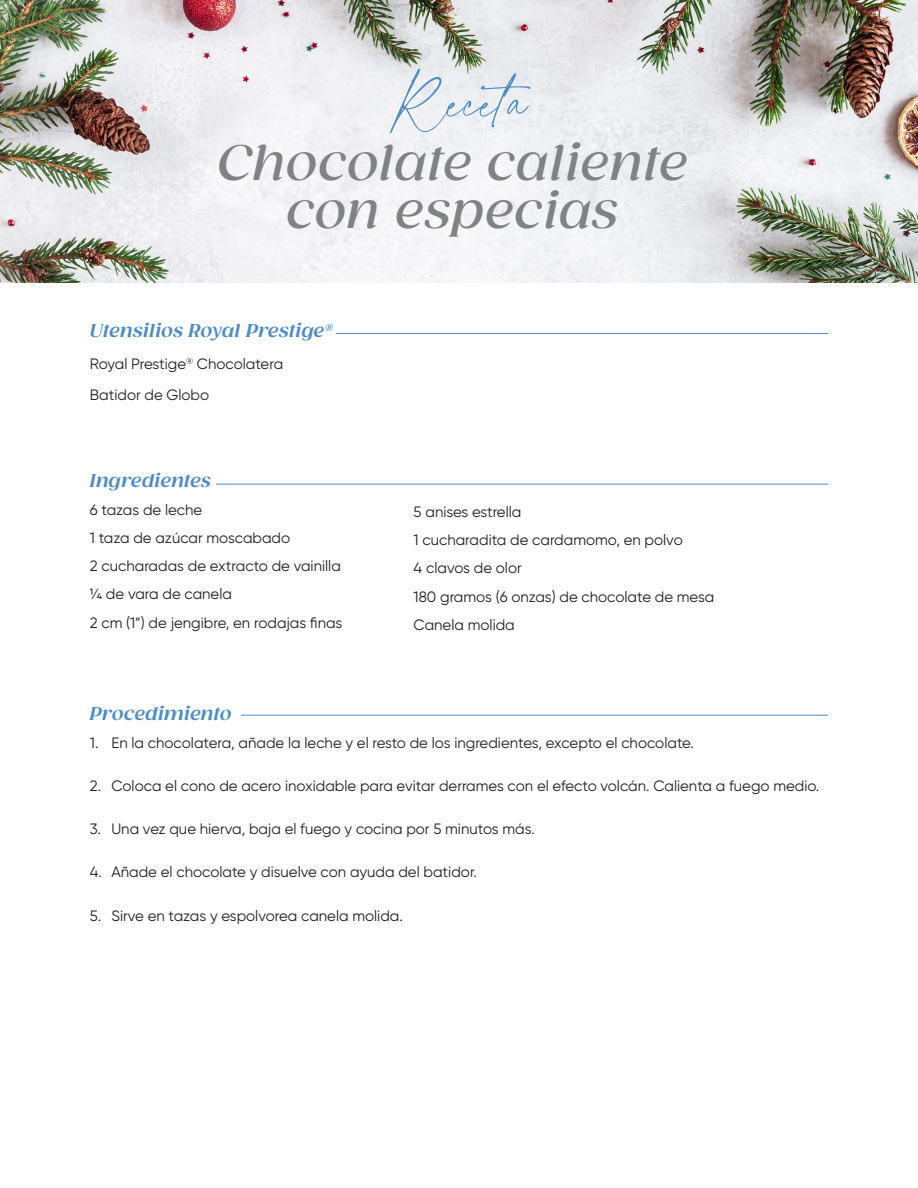
<style>
.page{position:relative;width:918px;height:1188px;background:#fff}
.page>*{position:absolute;margin:0;border:0;box-sizing:border-box;transform-origin:0 0}
.t1{font:100.2px "Adorn Story Script";color:#4b8cca}
.t2{font:italic 500 48px/47.1px "Gazpacho";letter-spacing:.02em;color:#808285;text-align:center}
.t3{font:italic 700 18px "Gazpacho";letter-spacing:.02em;color:#4b8cca}
.t4{font:15px "Gilroy";color:#231f20}
</style>
<div class="page">
<img style="left:0;top:0;width:918px;height:283px">
<hr style="left:336px;top:333px;width:492px;height:1px;background:#4b8cca">
<hr style="left:216px;top:484px;width:612px;height:1px;background:#4b8cca">
<hr style="left:241px;top:715px;width:587px;height:1px;background:#4b8cca">
<p class="t1" style="left:390px;top:50px;width:140px">Receta</p>
<p class="t2" style="left:217px;top:139px;width:472px">Chocolate caliente con especias</p>
<p class="t3" style="left:90px;top:320px;width:244px">Utensilios Royal Prestige®</p>
<p class="t4" style="left:90px;top:354px;width:195px">Royal Prestige<sup>®</sup> Chocolatera</p>
<p class="t4" style="left:90px;top:385px;width:121px">Batidor de Globo</p>
<p class="t3" style="left:90px;top:470px;width:123px">Ingredientes</p>
<p class="t4" style="left:90px;top:501px;width:114px">6 tazas de leche</p>
<p class="t4" style="left:90px;top:529px;width:202px">1 taza de azúcar moscabado</p>
<p class="t4" style="left:90px;top:557px;width:252px">2 cucharadas de extracto de vainilla</p>
<p class="t4" style="left:90px;top:585px;width:144px">¼ de vara de canela</p>
<p class="t4" style="left:90px;top:613px;width:254px">2 cm (1”) de jengibre, en rodajas finas</p>
<p class="t4" style="left:414px;top:503px;width:109px">5 anises estrella</p>
<p class="t4" style="left:414px;top:531px;width:271px">1 cucharadita de cardamomo, en polvo</p>
<p class="t4" style="left:414px;top:559px;width:110px">4 clavos de olor</p>
<p class="t4" style="left:414px;top:587px;width:302px">180 gramos (6 onzas) de chocolate de mesa</p>
<p class="t4" style="left:414px;top:615px;width:103px">Canela molida</p>
<p class="t3" style="left:90px;top:703px;width:143px">Procedimiento</p>
<p class="t4" style="left:90px;top:734px;width:605px">1. En la chocolatera, añade la leche y el resto de los ingredientes, excepto el chocolate.</p>
<p class="t4" style="left:90px;top:777px;width:731px">2. Coloca el cono de acero inoxidable para evitar derrames con el efecto volcán. Calienta a fuego medio.</p>
<p class="t4" style="left:90px;top:820px;width:446px">3. Una vez que hierva, baja el fuego y cocina por 5 minutos más.</p>
<p class="t4" style="left:90px;top:863px;width:389px">4. Añade el chocolate y disuelve con ayuda del batidor.</p>
<p class="t4" style="left:90px;top:906px;width:315px">5. Sirve en tazas y espolvorea canela molida.</p>
</div>
